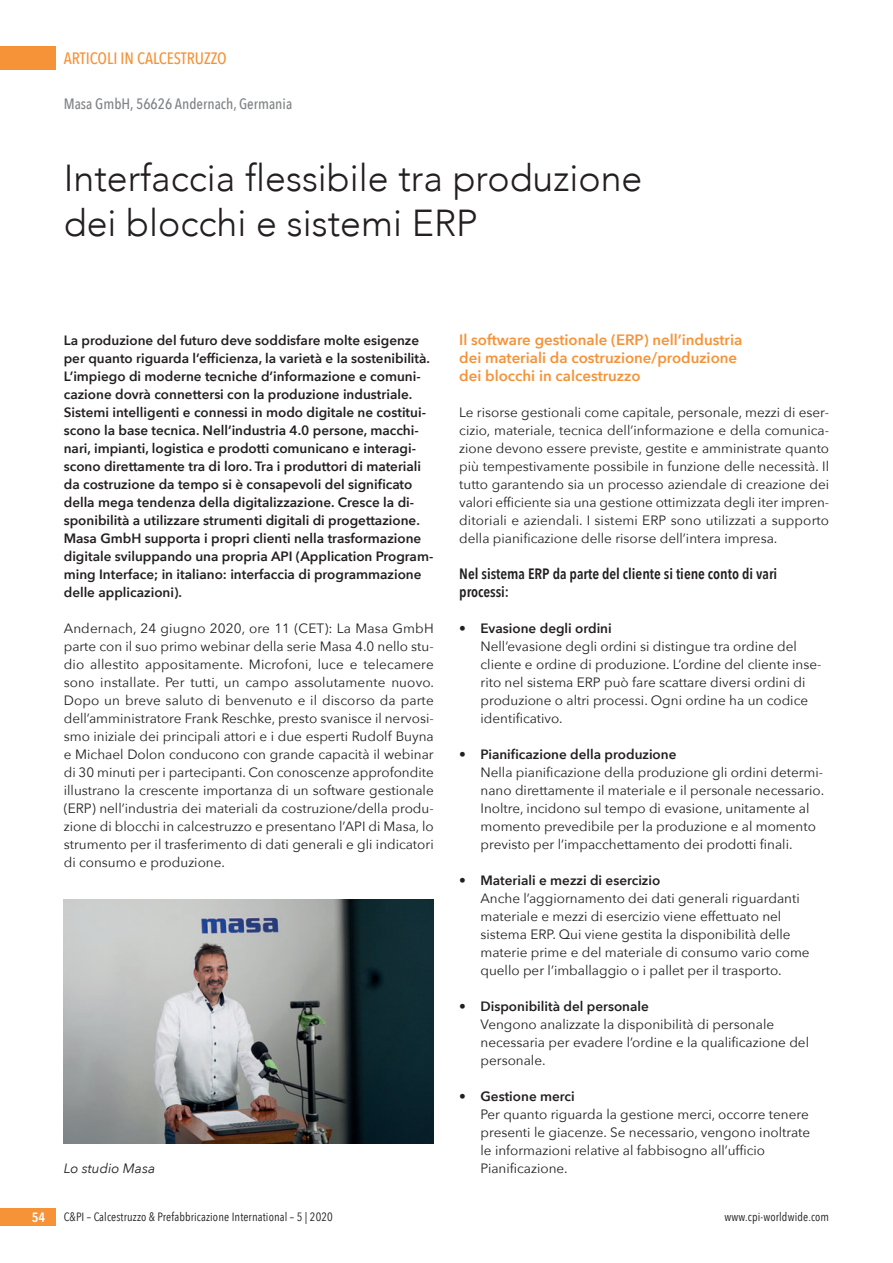
<style>
.page{position:relative;width:893px;height:1263px;background:#fff}
.page>*{position:absolute;margin:0;border:0;box-sizing:border-box;transform-origin:0 0}
.t1{font:300 37.5px/45px "Avenir";color:#231f20}
.t2{font:500 16.5px "Avenir Next Condensed";color:#f69238}
.t3{font:600 15px/18px "Avenir Next";color:#f69238}
.t4{font:600 15px/18px "Avenir Next Condensed";color:#231f20}
.t5{font:500 15px "Avenir Next Condensed";color:#808285}
.t6{font:13.5px/18px "Avenir Next";color:#231f20}
.t7{font:600 13.5px/18px "Avenir Next";color:#231f20}
.t8{font:italic 13.5px "Avenir Next";color:#231f20}
.t9{font:600 13.5px "Avenir Next Condensed";color:#fff}
.t10{font:12px "Avenir Next Condensed";letter-spacing:.01em;color:#231f20}
</style>
<div class="page">
<div style="left:0;top:47px;width:55px;height:23px;background:#f69238"></div>
<div style="left:0;top:1208px;width:55px;height:18px;background:#f69238"></div>
<img style="left:64px;top:900px;width:370px;height:243px">
<p class="t2" style="left:64px;top:47px;width:165px">ARTICOLI IN CALCESTRUZZO</p>
<p class="t5" style="left:64px;top:94px;width:230px">Masa GmbH, 56626 Andernach, Germania</p>
<h1 class="t1" style="left:64px;top:156px;width:580px">Interfaccia flessibile tra produzione dei blocchi e sistemi ERP</h1>
<p class="t7" style="left:64px;top:331px;width:371px">La produzione del futuro deve soddisfare molte esigenze per quanto riguarda l’efficienza, la varietà e la sostenibilità.<br>L’impiego di moderne tecniche d’informazione e comuni&shy;cazione dovrà connettersi con la produzione industriale.<br>Sistemi intelligenti e connessi in modo digitale ne costitui&shy;scono la base tecnica. Nell’industria 4.0 persone, macchi&shy;nari, impianti, logistica e prodotti comunicano e interagi&shy;scono direttamente tra di loro. Tra i produttori di materiali da costruzione da tempo si è consapevoli del significato della mega tendenza della digitalizzazione. Cresce la di&shy;sponibilità a utilizzare strumenti digitali di progettazione.<br>Masa GmbH supporta i propri clienti nella trasformazione digitale sviluppando una propria API (Application Program&shy;ming Interface; in italiano: interfaccia di programmazione delle applicazioni).</p>
<p class="t6" style="left:64px;top:619px;width:372px;text-align:justify">Andernach, 24 giugno 2020, ore 11 (CET): La Masa GmbH parte con il suo primo webinar della serie Masa 4.0 nello stu&shy;dio allestito appositamente. Microfoni, luce e telecamere sono installate. Per tutti, un campo assolutamente nuovo.<br>Dopo un breve saluto di benvenuto e il discorso da parte dell’amministratore Frank Reschke, presto svanisce il nervosi&shy;smo iniziale dei principali attori e i due esperti Rudolf Buyna e Michael Dolon conducono con grande capacità il webinar di 30 minuti per i partecipanti. Con conoscenze approfondite illustrano la crescente importanza di un software gestionale (ERP) nell’industria dei materiali da costruzione/della produ&shy;zione di blocchi in calcestruzzo e presentano l’API di Masa, lo strumento per il trasferimento di dati generali e gli indicatori di consumo e produzione.</p>
<p class="t8" style="left:64px;top:1159px;width:93px">Lo studio Masa</p>
<p class="t3" style="left:459px;top:331px;width:285px">Il software gestionale (ERP) nell’industria dei materiali da costruzione/produzione dei blocchi in calcestruzzo</p>
<p class="t6" style="left:459px;top:403px;width:371px;text-align:justify">Le risorse gestionali come capitale, personale, mezzi di eser&shy;cizio, materiale, tecnica dell’informazione e della comunica&shy;zione devono essere previste, gestite e amministrate quanto più tempestivamente possibile in funzione delle necessità. Il tutto garantendo sia un processo aziendale di creazione dei valori efficiente sia una gestione ottimizzata degli iter impren&shy;ditoriali e aziendali. I sistemi ERP sono utilizzati a supporto della pianificazione delle risorse dell’intera impresa.</p>
<p class="t4" style="left:459px;top:565px;width:320px">Nel sistema ERP da parte del cliente si tiene conto di vari processi:</p>
<p class="t7" style="left:459px;top:619px;width:154px">• Evasione degli ordini</p>
<p class="t6" style="left:480px;top:637px;width:342px">Nell’evasione degli ordini si distingue tra ordine del cliente e ordine di produzione. L’ordine del cliente inse&shy;rito nel sistema ERP può fare scattare diversi ordini di produzione o altri processi. Ogni ordine ha un codice identificativo.</p>
<p class="t7" style="left:459px;top:745px;width:219px">• Pianificazione della produzione</p>
<p class="t6" style="left:480px;top:763px;width:345px">Nella pianificazione della produzione gli ordini determi&shy;nano direttamente il materiale e il personale necessario.<br>Inoltre, incidono sul tempo di evasione, unitamente al momento prevedibile per la produzione e al momento previsto per l’impacchettamento dei prodotti finali.</p>
<p class="t7" style="left:459px;top:871px;width:203px">• Materiali e mezzi di esercizio</p>
<p class="t6" style="left:480px;top:889px;width:331px">Anche l’aggiornamento dei dati generali riguardanti materiale e mezzi di esercizio viene effettuato nel sistema ERP. Qui viene gestita la disponibilità delle materie prime e del materiale di consumo vario come quello per l’imballaggio o i pallet per il trasporto.</p>
<p class="t7" style="left:459px;top:997px;width:191px">• Disponibilità del personale</p>
<p class="t6" style="left:480px;top:1015px;width:330px">Vengono analizzate la disponibilità di personale necessaria per evadere l’ordine e la qualificazione del personale.</p>
<p class="t7" style="left:459px;top:1087px;width:117px">• Gestione merci</p>
<p class="t6" style="left:480px;top:1105px;width:331px">Per quanto riguarda la gestione merci, occorre tenere presenti le giacenze. Se necessario, vengono inoltrate le informazioni relative al fabbisogno all’ufficio Pianificazione.</p>
<p class="t9" style="left:32px;top:1208px;width:15px">54</p>
<p class="t10" style="left:64px;top:1209px;width:271px">C&amp;PI – Calcestruzzo &amp; Prefabbricazione International – 5 | 2020</p>
<p class="t10" style="left:725px;top:1209px;width:106px">www.cpi-worldwide.com</p>
</div>
